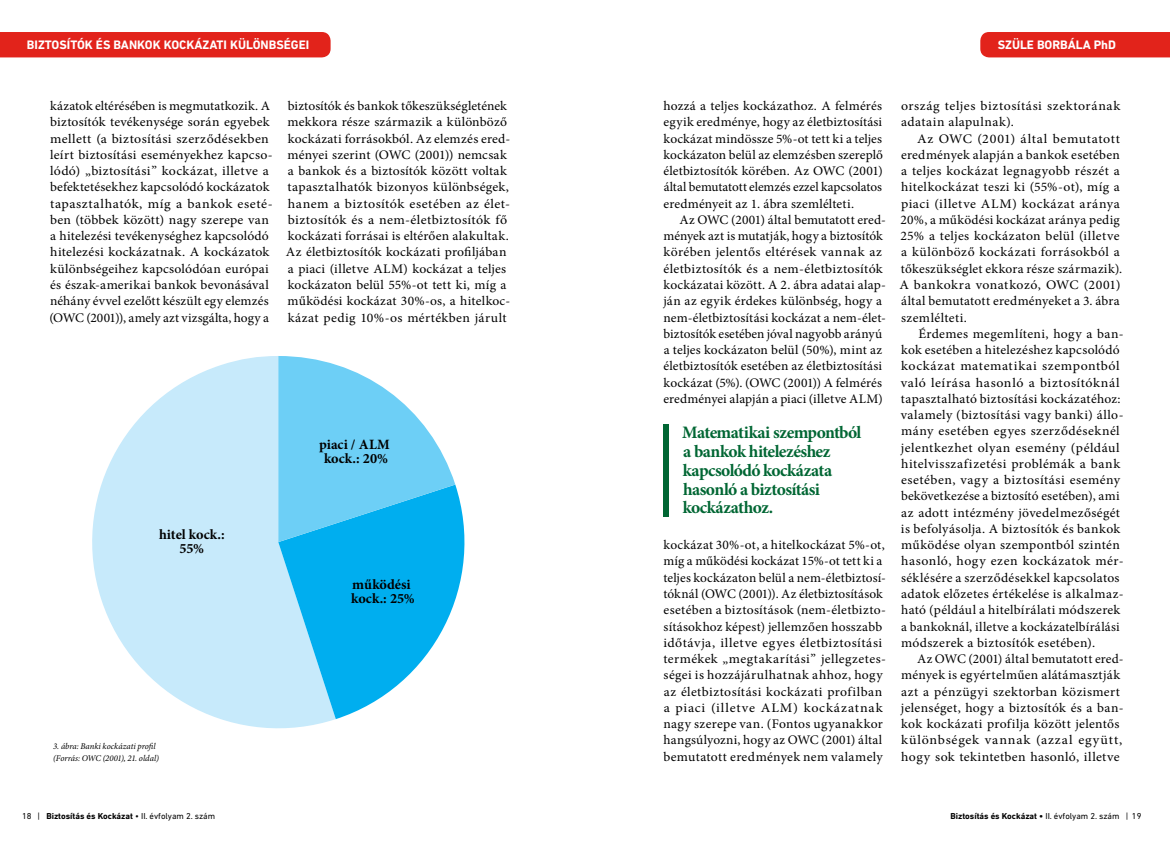
<style>
.page{position:relative;width:1170px;height:844px;background:#fff}
.page>*{position:absolute;margin:0;border:0;box-sizing:border-box;transform-origin:0 0}
.kiemeles{font:700 17.5px/18.8px "Minion Pro";letter-spacing:-.03em;color:#063}
.t1{font:700 14.25px/14.2px "Minion Pro";color:#000;text-align:center}
.foszoveg{font:13.12px/16.2px "Minion Pro";letter-spacing:.025em;color:#000}
.foszoveg-2{font:13.12px/16.2px "Minion Pro";letter-spacing:.025em;color:#000;scale:1.04 1}
.foszoveg-3{font:13.12px/16.2px "Minion Pro";letter-spacing:.025em;color:#000;scale:1.06 1}
.kategoria_balra{font:700 12.5px "DIN Next LT Pro";color:#fff}
.t2{font:italic 8.75px "Minion Pro";letter-spacing:-.005em;color:#000}
.t3{font:8.75px "DIN Next LT Pro";color:#000}
.t4{font:700 8.75px "DIN Next LT Pro";color:#000}
.s1{font-weight:700}
.s2{font-weight:400}
</style>
<div class="page">
<svg style="left:92px;top:356px;width:244px;height:373px;fill:#c7eafb"></svg>
<svg style="left:278px;top:484px;width:187px;height:235px;fill:#00aeef"></svg>
<svg style="left:278px;top:356px;width:177px;height:186px"></svg>
<div style="left:0;top:32px;width:330px;height:25px;background:#e2231b"></div>
<div style="left:663px;top:423px;width:5px;height:93px;background:#063"></div>
<div style="left:980px;top:32px;width:189px;height:25px;background:#e2231b"></div>
<p class="kategoria_balra" style="left:27px;top:37px;width:284px">BIZTOSÍTÓK ÉS BANKOK KOCKÁZATI KÜLÖNBSÉGEI</p>
<p class="foszoveg" style="left:49px;top:98px;width:225px">kázatok eltérésében is megmutatkozik. A biztosítók tevékenysége során egyebek mellett (a biztosítási szerződésekben leírt biztosítási eseményekhez kapcso&shy;lódó) „biztosítási” kockázat, illetve a befektetésekhez kapcsolódó kockázatok tapasztalhatók, míg a bankok eseté&shy;ben (többek között) nagy szerepe van a hitelezési tevékenységhez kapcsolódó hitelezési kockázatnak. A kockázatok különbségeihez kapcsolódóan európai és észak-amerikai bankok bevonásával néhány évvel ezelőtt készült egy elemzés (OWC (2001)), amely azt vizsgálta, hogy a</p>
<p class="foszoveg" style="left:286px;top:98px;width:226px">biztosítók és bankok tőkeszükségletének mekkora része származik a különböző kockázati forrásokból. Az elemzés ered&shy;ményei szerint (OWC (2001)) nemcsak a bankok és a biztosítók között voltak tapasztalhatók bizonyos különbségek, hanem a biztosítók esetében az élet&shy;biztosítók és a nem-életbiztosítók fő kockázati forrásai is eltérően alakultak.<br>Az életbiztosítók kockázati profiljában a piaci (illetve ALM) kockázat a teljes kockázaton belül 55%-ot tett ki, míg a működési kockázat 30%-os, a hitelkoc&shy;kázat pedig 10%-os mértékben járult</p>
<p class="t1" style="left:159px;top:527px;width:67px">hitel kock.:</p>
<p class="t1" style="left:179px;top:541px;width:26px">55%</p>
<p class="t2" style="left:53px;top:740px;width:104px">3. ábra: Banki kockázati profil</p>
<p class="t2" style="left:53px;top:751px;width:107px">(Forrás: OWC (2001), 21. oldal)</p>
<p class="t1" style="left:319px;top:436px;width:72px">piaci / ALM kock.: 20%</p>
<p class="t1" style="left:351px;top:576px;width:65px;text-align:left">működési kock.: 25%</p>
<p class="kategoria_balra" style="left:997px;top:38px;width:120px">SZÜLE BORBÁLA PhD</p>
<p class="foszoveg" style="left:663px;top:98px;width:221px;text-align:justify">hozzá a teljes kockázathoz. A felmérés egyik eredménye, hogy az életbiztosítási kockázat mindössze 5%-ot tett ki a teljes kockázaton belül az elemzésben szereplő életbiztosítók körében. Az OWC (2001) által bemutatott elemzés ezzel kapcsolatos eredményeit az 1. ábra szemlélteti.</p>
<p class="foszoveg" style="left:663px;top:211px;width:224px;text-indent:16px">Az OWC (2001) által bemutatott ered&shy;mények azt is mutatják, hogy a biztosítók körében jelentős eltérések vannak az életbiztosítók és a nem-életbiztosítók kockázatai között. A 2. ábra adatai alap&shy;ján az egyik érdekes különbség, hogy a nem-életbiztosítási kockázat a nem-élet&shy;biztosítók esetében jóval nagyobb arányú a teljes kockázaton belül (50%), mint az életbiztosítók esetében az életbiztosítási kockázat (5%). (OWC (2001)) A felmérés eredményei alapján a piaci (illetve ALM)</p>
<p class="kiemeles" style="left:682px;top:423px;width:181px">Matematikai szempontból a bankok hitelezéshez kapcsolódó kockázata hasonló a biztosítási kockázathoz.</p>
<p class="foszoveg" style="left:663px;top:536px;width:224px">kockázat 30%-ot, a hitelkockázat 5%-ot, míg a működési kockázat 15%-ot tett ki a teljes kockázaton belül a nem-életbiztosí&shy;tóknál (OWC (2001)). Az életbiztosítások esetében a biztosítások (nem-életbizto&shy;sításokhoz képest) jellemzően hosszabb időtávja, illetve egyes életbiztosítási termékek „megtakarítási” jellegzetes&shy;ségei is hozzájárulhatnak ahhoz, hogy az életbiztosítási kockázati profilban a piaci (illetve ALM) kockázatnak nagy szerepe van. (Fontos ugyanakkor hangsúlyozni, hogy az OWC (2001) által bemutatott eredmények nem valamely</p>
<p class="foszoveg-3" style="left:901px;top:98px;width:208px">ország teljes biztosítási szektorának adatain alapulnak).</p>
<p class="foszoveg-3" style="left:899px;top:130px;width:212px;text-indent:18px">Az OWC (2001) által bemutatott eredmények alapján a bankok esetében a teljes kockázat legnagyobb részét a hitelkockázat teszi ki (55%-ot), míg a piaci (illetve ALM) kockázat aránya 20%, a működési kockázat aránya pedig 25% a teljes kockázaton belül (illetve a különböző kockázati forrásokból a tőkeszükséglet ekkora része származik).<br>A bankokra vonatkozó, OWC (2001) által bemutatott eredményeket a 3. ábra szemlélteti.</p>
<p class="foszoveg-2" style="left:900px;top:325px;width:216px;text-indent:18px">Érdemes megemlíteni, hogy a ban&shy;kok esetében a hitelezéshez kapcsolódó kockázat matematikai szempontból való leírása hasonló a biztosítóknál tapasztalható biztosítási kockázatéhoz: valamely (biztosítási vagy banki) állo&shy;mány esetében egyes szerződéseknél jelentkezhet olyan esemény (például hitelvisszafizetési problémák a bank esetében, vagy a biztosítási esemény bekövetkezése a biztosító esetében), ami az adott intézmény jövedelmezőségét is befolyásolja. A biztosítók és bankok működése olyan szempontból szintén hasonló, hogy ezen kockázatok mér&shy;séklésére a szerződésekkel kapcsolatos adatok előzetes értékelése is alkalmaz&shy;ható (például a hitelbírálati módszerek a bankoknál, illetve a kockázatelbírálási módszerek a biztosítók esetében).</p>
<p class="foszoveg" style="left:900px;top:650px;width:224px;text-indent:16px">Az OWC (2001) által bemutatott ered&shy;mények is egyértelműen alátámasztják azt a pénzügyi szektorban közismert jelenséget, hogy a biztosítók és a ban&shy;kok kockázati profilja között jelentős különbségek vannak (azzal együtt, hogy sok tekintetben hasonló, illetve</p>
<p class="t3" style="left:22px;top:810px;width:194px">18 | <span class="s1">Biztosítás és Kockázat</span> • II. évfolyam 2. szám</p>
<p class="t4" style="left:950px;top:810px;width:192px">Biztosítás és Kockázat • <span class="s2">II. évfolyam 2. szám | 19</span></p>
</div>
